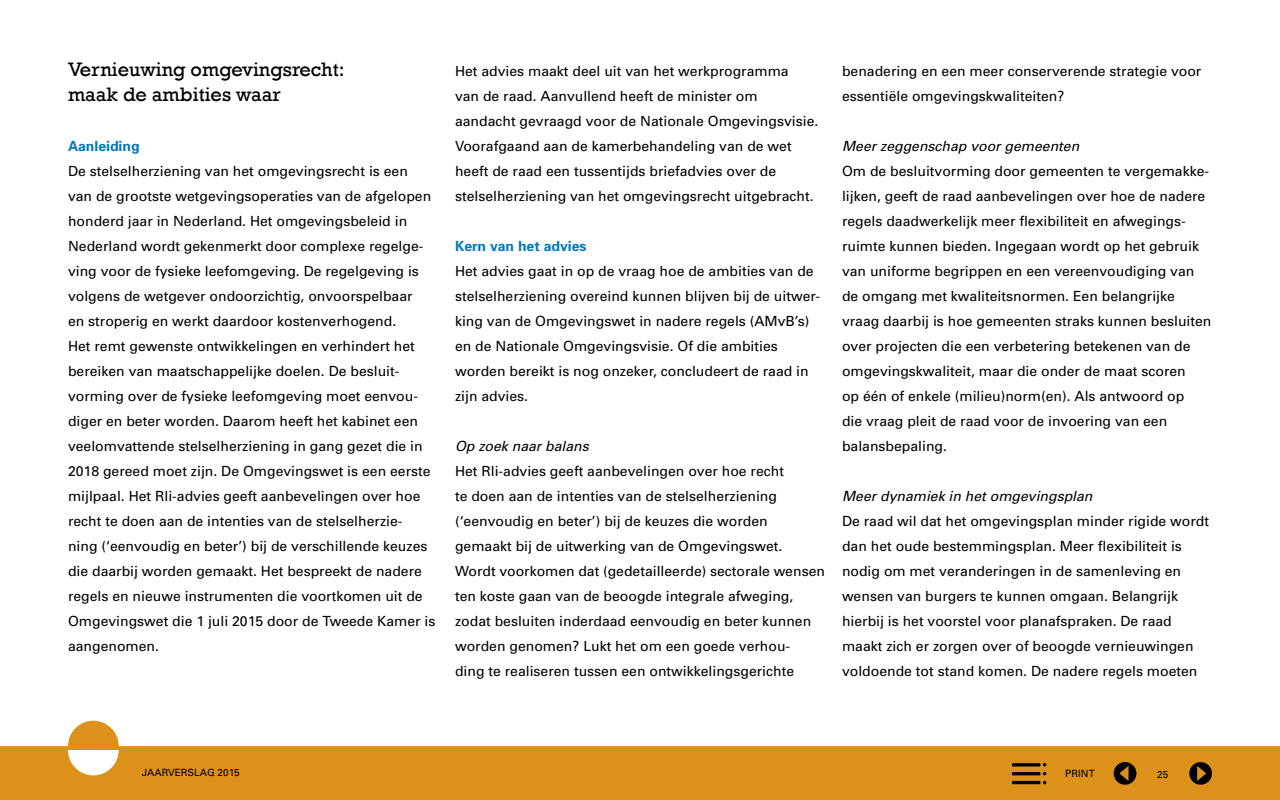
<style>
.page{position:relative;width:1280px;height:800px;background:#fff}
.page>*{position:absolute;margin:0;border:0;box-sizing:border-box;transform-origin:0 0}
.TITEL_adviezen_kop_H{font:20px "Rockwell";color:#000}
.platte_tekst_P{font:14px/25px "Univers";color:#000}
.alineakop_curcief_H4{font:italic 14px "Univers";color:#000}
.Alinea_kop_vet_H3{font:700 14px "Univers";color:#0078be}
.t1{font:10px "Univers";color:#000}
</style>
<div class="page">
<svg style="left:0;top:721px;width:1280px;height:79px;fill:#dc911b"></svg>
<svg style="left:1189px;top:762px;width:23px;height:23px"></svg>
<svg style="left:1114px;top:762px;width:22px;height:23px"></svg>
<hr style="left:1012px;top:781px;width:28px;height:3px;background:#000">
<hr style="left:1012px;top:772px;width:28px;height:3px;background:#000">
<hr style="left:1012px;top:763px;width:28px;height:3px;background:#000">
<h2 class="TITEL_adviezen_kop_H" style="left:68px;top:58px;width:278px">Vernieuwing omgevingsrecht:</h2>
<h2 class="TITEL_adviezen_kop_H" style="left:68px;top:83px;width:214px">maak de ambities waar</h2>
<h3 class="Alinea_kop_vet_H3" style="left:68px;top:137px;width:73px">Aanleiding</h3>
<p class="platte_tekst_P" style="left:68px;top:158px;width:369px">De stelselherziening van het omgevingsrecht is een van de grootste wetgevingsoperaties van de afgelopen honderd jaar in Nederland. Het omgevingsbeleid in Nederland wordt gekenmerkt door complexe regelge&shy;ving voor de fysieke leefomgeving. De regelgeving is volgens de wetgever ondoorzichtig, onvoorspelbaar<br>en stroperig en werkt daardoor kostenverhogend.<br>Het remt gewenste ontwikkelingen en verhindert het bereiken van maatschappelijke doelen. De besluit&shy;vorming over de fysieke leefomgeving moet eenvou&shy;diger en beter worden. Daarom heeft het kabinet een veelomvattende stelselherziening in gang gezet die in 2018 gereed moet zijn. De Omgevingswet is een eerste mijlpaal. Het Rli-advies geeft aanbevelingen over hoe recht te doen aan de intenties van de stelselherzie&shy;ning (‘eenvoudig en beter’) bij de verschillende keuzes die daarbij worden gemaakt. Het bespreekt de nadere regels en nieuwe instrumenten die voortkomen uit de Omgevingswet die 1 juli 2015 door de Tweede Kamer is aangenomen.</p>
<p class="platte_tekst_P" style="left:455px;top:58px;width:365px">Het advies maakt deel uit van het werkprogramma<br>van de raad. Aanvullend heeft de minister om aandacht gevraagd voor de Nationale Omgevingsvisie.<br>Voorafgaand aan de kamerbehandeling van de wet heeft de raad een tussentijds briefadvies over de stelselherziening van het omgevingsrecht uitgebracht.</p>
<h3 class="Alinea_kop_vet_H3" style="left:455px;top:237px;width:133px">Kern van het advies</h3>
<p class="platte_tekst_P" style="left:455px;top:258px;width:367px">Het advies gaat in op de vraag hoe de ambities van de stelselherziening overeind kunnen blijven bij de uitwer&shy;king van de Omgevingswet in nadere regels (AMvB’s) en de Nationale Omgevingsvisie. Of die ambities worden bereikt is nog onzeker, concludeert de raad in zijn advies.</p>
<h4 class="alineakop_curcief_H4" style="left:455px;top:437px;width:135px">Op zoek naar balans</h4>
<p class="platte_tekst_P" style="left:455px;top:458px;width:371px">Het Rli-advies geeft aanbevelingen over hoe recht<br>te doen aan de intenties van de stelselherziening (‘eenvoudig en beter’) bij de keuzes die worden gemaakt bij de uitwerking van de Omgevingswet.<br>Wordt voorkomen dat (gedetailleerde) sectorale wensen ten koste gaan van de beoogde integrale afweging, zodat besluiten inderdaad eenvoudig en beter kunnen worden genomen? Lukt het om een goede verhou-<br>ding te realiseren tussen een ontwikkelingsgerichte</p>
<p class="platte_tekst_P" style="left:842px;top:58px;width:361px">benadering en een meer conserverende strategie voor essentiële omgevingskwaliteiten?</p>
<h4 class="alineakop_curcief_H4" style="left:842px;top:137px;width:239px">Meer zeggenschap voor gemeenten</h4>
<p class="platte_tekst_P" style="left:842px;top:158px;width:371px">Om de besluitvorming door gemeenten te vergemakke&shy;lijken, geeft de raad aanbevelingen over hoe de nadere regels daadwerkelijk meer flexibiliteit en afwegings&shy;ruimte kunnen bieden. Ingegaan wordt op het gebruik van uniforme begrippen en een vereenvoudiging van de omgang met kwaliteitsnormen. Een belangrijke vraag daarbij is hoe gemeenten straks kunnen besluiten over projecten die een verbetering betekenen van de omgevingskwaliteit, maar die onder de maat scoren<br>op één of enkele (milieu)norm(en). Als antwoord op<br>die vraag pleit de raad voor de invoering van een balansbepaling.</p>
<h4 class="alineakop_curcief_H4" style="left:842px;top:487px;width:252px">Meer dynamiek in het omgevingsplan</h4>
<p class="platte_tekst_P" style="left:842px;top:508px;width:369px">De raad wil dat het omgevingsplan minder rigide wordt dan het oude bestemmingsplan. Meer flexibiliteit is nodig om met veranderingen in de samenleving en wensen van burgers te kunnen omgaan. Belangrijk hierbij is het voorstel voor planafspraken. De raad maakt zich er zorgen over of beoogde vernieuwingen voldoende tot stand komen. De nadere regels moeten</p>
<p class="t1" style="left:142px;top:766px;width:100px">JAARVERSLAG 2015</p>
<p class="t1" style="left:1065px;top:767px;width:31px">PRINT</p>
<p class="t1" style="left:1157px;top:769px;width:13px">25</p>
</div>
